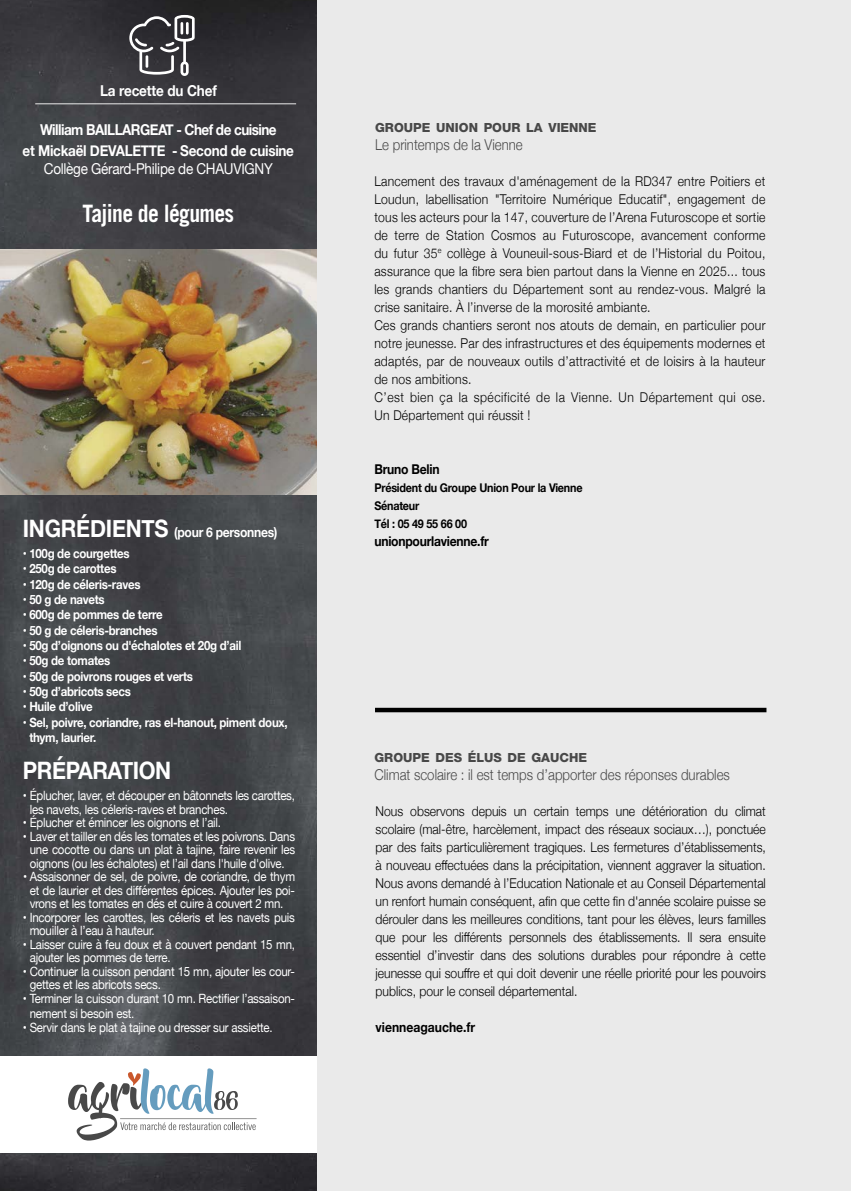
<style>
.page{position:relative;width:851px;height:1191px;background:#fff}
.page>*{position:absolute;margin:0;border:0;box-sizing:border-box;transform-origin:0 0}
.t1{font:700 24px "Trade Gothic";letter-spacing:-.03em;color:#fff;scale:.9 1}
.t2{font:700 24px "Helvetica Neue";letter-spacing:-.02em;color:#fff;scale:.9 1}
.t3{font:300 15px "Helvetica Neue";color:#484848;scale:.88 1}
.t4{font:700 15px/21px "Helvetica Neue";letter-spacing:-.04em;color:#fff;text-align:center;scale:.9 1}
.t5{font:15px "Helvetica Neue";letter-spacing:-.02em;color:#fff;scale:.9 1}
.t6{font:700 15px "Helvetica Neue";letter-spacing:-.02em;color:#fff;scale:.9 1}
.t7{font:300 13.5px/18px "Helvetica Neue";letter-spacing:.02em;color:#000;text-align:justify;scale:.9 1}
.t8{font:700 13.5px "Helvetica Neue";letter-spacing:-.02em;color:#000;scale:.9 1}
.t9{font:700 13.5px "Helvetica Neue";letter-spacing:-.025em;color:#fff;scale:.9 1}
.t10{font:700 13.5px "Helvetica Neue";color:#000;scale:.9 1}
.t11{font:12.75px/13.5px "Helvetica Neue";letter-spacing:-.02em;color:#fff;scale:.9 1}
.t12{font:700 12.75px/15.3px "Helvetica Neue";letter-spacing:-.025em;color:#fff;scale:.9 1}
.t13{font:800 12.6px "Helvetica Neue";color:#484848}
.t14{font:700 12px/18px "Helvetica Neue";letter-spacing:-.02em;color:#000;scale:.9 1}
.s1{font-size:24px}
.s2{font-weight:400}
</style>
<div class="page">
<div style="left:0;top:0;width:850px;height:1191px;background:#eaeaea"></div>
<img style="left:0;top:0;width:316px;height:1191px">
<svg style="left:129px;top:15px;width:66px;height:61px;background:#5f5e62"></svg>
<div style="left:0;top:1056px;width:316px;height:96px;background:#fff"></div>
<hr style="left:35px;top:103px;width:261px;height:1px;background:#ebebeb">
<svg style="left:68px;top:1068px;width:188px;height:72px"></svg>
<img style="left:0;top:249px;width:316px;height:246px">
<hr style="left:375px;top:708px;width:391px;height:4px;background:#000">
<p class="t6" style="left:100px;top:79px;width:131px">La recette du Chef</p>
<p class="t4" style="left:23px;top:120px;width:303px">William BAILLARGEAT - Chef de cuisine<br>et Mickaël DEVALETTE - Second de cuisine</p>
<p class="t5" style="left:44px;top:158px;width:256px">Collège Gérard-Philipe de CHAUVIGNY</p>
<h1 class="t1" style="left:82px;top:199px;width:170px">Tajine de légumes</h1>
<p class="t9" style="left:23px;top:522px;width:284px"><span class="s1">INGRÉDIENTS</span> (pour 6 personnes)</p>
<p class="t12" style="left:23px;top:546px;width:120px"><span class="s2">•</span> 100g de courgettes</p>
<p class="t12" style="left:23px;top:561px;width:106px"><span class="s2">•</span> 250g de carottes</p>
<p class="t12" style="left:23px;top:577px;width:132px"><span class="s2">•</span> 120g de céleris-raves</p>
<p class="t12" style="left:23px;top:592px;width:93px"><span class="s2">•</span> 50 g de navets</p>
<p class="t12" style="left:23px;top:607px;width:157px"><span class="s2">•</span> 600g de pommes de terre</p>
<p class="t12" style="left:23px;top:623px;width:151px"><span class="s2">•</span> 50 g de céleris-branches</p>
<p class="t12" style="left:23px;top:638px;width:244px"><span class="s2">•</span> 50g d’oignons ou d'échalotes et 20g d’ail</p>
<p class="t12" style="left:23px;top:653px;width:99px"><span class="s2">•</span> 50g de tomates</p>
<p class="t12" style="left:23px;top:668px;width:191px">• 50g de poivrons rouges et verts</p>
<p class="t12" style="left:23px;top:684px;width:122px">• 50g d’abricots secs</p>
<p class="t12" style="left:23px;top:699px;width:79px">• Huile d’olive</p>
<p class="t12" style="left:29px;top:714px;width:288px;text-indent:-7px">• Sel, poivre, coriandre, ras el-hanout, piment doux, thym, laurier.</p>
<h1 class="t2" style="left:23px;top:752px;width:166px">PRÉPARATION</h1>
<p class="t11" style="left:30px;top:789px;width:296px;text-indent:-7px">• Éplucher, laver, et découper en bâtonnets les carottes, les navets, les céleris-raves et branches.</p>
<p class="t11" style="left:23px;top:816px;width:219px">• Éplucher et émincer les oignons et l’ail.</p>
<p class="t11" style="left:23px;top:830px;width:304px;text-align:center">• Laver et tailler en dés les tomates et les poivrons. Dans une cocotte ou dans un plat à tajine, faire revenir les oignons (ou les échalotes) et l’ail dans l'huile d'olive.</p>
<p class="t11" style="left:23px;top:870px;width:304px;text-align:center">• Assaisonner de sel, de poivre, de coriandre, de thym et de laurier et des différentes épices. Ajouter les poi&shy;vrons et les tomates en dés et cuire à couvert 2 mn.</p>
<p class="t11" style="left:30px;top:911px;width:296px;text-indent:-7px">• Incorporer les carottes, les céleris et les navets puis mouiller à l’eau à hauteur.</p>
<p class="t11" style="left:30px;top:938px;width:296px;text-indent:-7px">• Laisser cuire à feu doux et à couvert pendant 15 mn, ajouter les pommes de terre.</p>
<p class="t11" style="left:30px;top:965px;width:296px;text-indent:-7px">• Continuer la cuisson pendant 15 mn, ajouter les cour&shy;gettes et les abricots secs.</p>
<p class="t11" style="left:30px;top:991px;width:296px;line-height:15.3px;text-indent:-7px">• Terminer la cuisson durant 10 mn. Rectifier l’assaison&shy;nement si besoin est.</p>
<p class="t11" style="left:23px;top:1021px;width:277px">• Servir dans le plat à tajine ou dresser sur assiette.</p>
<p class="t13" style="left:375px;top:120px;width:223px">GROUPE UNION POUR LA VIENNE</p>
<p class="t3" style="left:375px;top:132px;width:169px">Le printemps de la Vienne</p>
<p class="t7" style="left:374px;top:171px;width:436px;text-align:left">Lancement des travaux d'aménagement de la RD347 entre Poitiers et Loudun, labellisation "Territoire Numérique Educatif", engagement de tous les acteurs pour la 147, couverture de l’Arena Futuroscope et sortie de terre de Station Cosmos au Futuroscope, avancement conforme du futur 35<sup>e</sup> collège à Vouneuil-sous-Biard et de l’Historial du Poitou, assurance que la fibre sera bien partout dans la Vienne en 2025... tous les grands chantiers du Département sont au rendez-vous. Malgré la crise sanitaire. À l’inverse de la morosité ambiante.<br>Ces grands chantiers seront nos atouts de demain, en particulier pour notre jeunesse. Par des infrastructures et des équipements modernes et adaptés, par de nouveaux outils d’attractivité et de loisirs à la hauteur de nos ambitions.<br>C’est bien ça la spécificité de la Vienne. Un Département qui ose.<br>Un Département qui réussit !</p>
<p class="t8" style="left:374px;top:458px;width:74px">Bruno Belin</p>
<p class="t14" style="left:374px;top:479px;width:233px">Président du Groupe Union Pour la Vienne<br>Sénateur<br>Tél : 05 49 55 66 00</p>
<p class="t8" style="left:374px;top:530px;width:129px">unionpourlavienne.fr</p>
<p class="t13" style="left:374px;top:750px;width:214px">GROUPE DES ÉLUS DE GAUCHE</p>
<p class="t3" style="left:374px;top:762px;width:405px">Climat scolaire : il est temps d’apporter des réponses durables</p>
<p class="t7" style="left:375px;top:801px;width:435px">Nous observons depuis un certain temps une détérioration du climat scolaire (mal-être, harcèlement, impact des réseaux sociaux…), ponctuée par des faits particulièrement tragiques. Les fermetures d’établissements, à nouveau effectuées dans la précipitation, viennent aggraver la situation.<br>Nous avons demandé à l’Education Nationale et au Conseil Départemental un renfort humain conséquent, afin que cette fin d'année scolaire puisse se dérouler dans les meilleures conditions, tant pour les élèves, leurs familles que pour les différents personnels des établissements. Il sera ensuite essentiel d’investir dans des solutions durables pour répondre à cette jeunesse qui souffre et qui doit devenir une réelle priorité pour les pouvoirs publics, pour le conseil départemental.</p>
<p class="t10" style="left:375px;top:1016px;width:112px">vienneagauche.fr</p>
</div>
